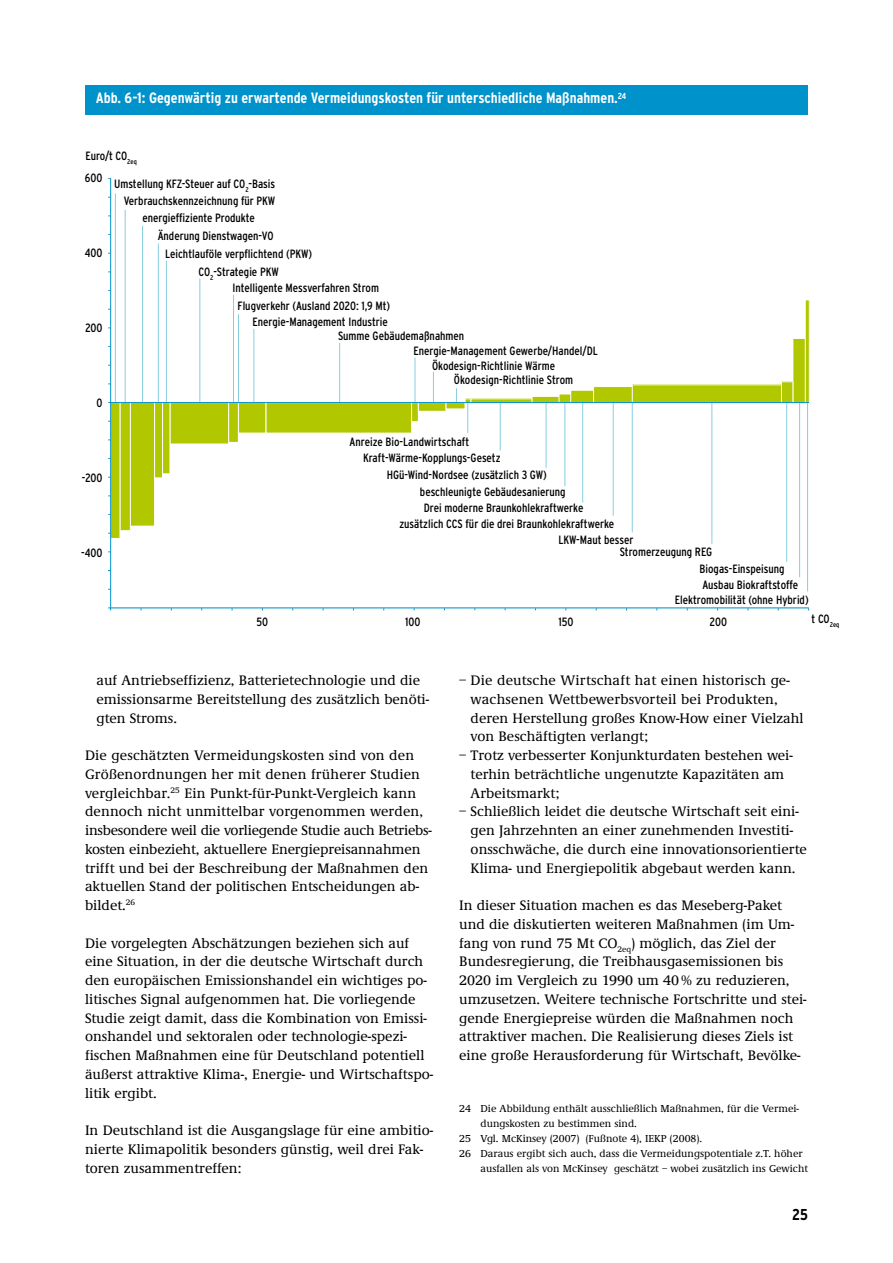
<style>
.page{position:relative;width:893px;height:1263px;background:#fff}
.page>*{position:absolute;margin:0;border:0;box-sizing:border-box;transform-origin:0 0}
.t1{font:700 condensed 15.75px "Interstate";color:#000}
.t2{font:700 condensed 15px "Interstate";color:#fff}
.t3{font:500 14.25px/18.8px "Demos EF";color:#000}
.t4{font:condensed 12px/15.5px "Interstate";color:#000}
.t5{font:500 10.5px "Demos EF";color:#000}
</style>
<div class="page">
<div style="left:239px;top:403px;width:27px;height:30px;background:#b1c800"></div>
<div style="left:266px;top:403px;width:146px;height:30px;background:#b1c800"></div>
<div style="left:412px;top:403px;width:6px;height:19px;background:#b1c800"></div>
<div style="left:411px;top:402px;width:8px;height:20px;border:1px solid #fff"></div>
<div style="left:418px;top:403px;width:28px;height:8px;background:#b1c800"></div>
<div style="left:418px;top:402px;width:28px;height:10px;border:1px solid #fff"></div>
<div style="left:446px;top:403px;width:19px;height:6px;background:#b1c800"></div>
<svg style="left:471px;top:399px;width:61px;height:4px"></svg>
<div style="left:532px;top:396px;width:27px;height:7px;background:#b1c800"></div>
<div style="left:532px;top:396px;width:28px;height:7px;border:1px solid #fff"></div>
<div style="left:559px;top:394px;width:13px;height:9px;background:#b1c800"></div>
<div style="left:571px;top:390px;width:23px;height:13px;background:#b1c800"></div>
<div style="left:570px;top:390px;width:25px;height:13px;border:1px solid #fff"></div>
<div style="left:594px;top:387px;width:39px;height:16px;background:#b1c800"></div>
<div style="left:593px;top:386px;width:41px;height:17px;border:1px solid #fff"></div>
<div style="left:632px;top:385px;width:150px;height:18px;background:#b1c800"></div>
<div style="left:793px;top:338px;width:16px;height:65px;background:#b1c800"></div>
<div style="left:792px;top:338px;width:18px;height:65px;border:1px solid #fff"></div>
<div style="left:781px;top:382px;width:12px;height:21px;background:#b1c800"></div>
<div style="left:781px;top:381px;width:12px;height:22px;border:1px solid #fff"></div>
<div style="left:229px;top:403px;width:9px;height:39px;background:#b1c800"></div>
<div style="left:228px;top:402px;width:11px;height:41px;border:1px solid #fff"></div>
<div style="left:170px;top:403px;width:59px;height:41px;background:#b1c800"></div>
<div style="left:162px;top:403px;width:8px;height:71px;background:#b1c800"></div>
<div style="left:154px;top:403px;width:9px;height:75px;background:#b1c800"></div>
<div style="left:154px;top:402px;width:9px;height:76px;border:1px solid #fff"></div>
<div style="left:130px;top:402px;width:25px;height:124px;background:#b1c800"></div>
<div style="left:130px;top:402px;width:25px;height:124px;border:1px solid #fff"></div>
<div style="left:120px;top:402px;width:10px;height:129px;background:#b1c800"></div>
<div style="left:119px;top:402px;width:12px;height:129px;border:1px solid #fff"></div>
<div style="left:111px;top:403px;width:9px;height:135px;background:#b1c800"></div>
<hr style="left:110px;top:178px;width:1px;height:432px;background:#0092cb">
<svg style="left:465px;top:398px;width:6px;height:4px"></svg>
<hr style="left:115px;top:193px;width:1px;height:209px;background:#86cee0">
<hr style="left:125px;top:210px;width:1px;height:192px;background:#86cee0">
<hr style="left:142px;top:226px;width:1px;height:176px;background:#86cee0">
<hr style="left:158px;top:243px;width:1px;height:159px;background:#86cee0">
<hr style="left:166px;top:261px;width:1px;height:141px;background:#86cee0">
<hr style="left:199px;top:279px;width:1px;height:123px;background:#86cee0">
<hr style="left:238px;top:314px;width:1px;height:88px;background:#86cee0">
<hr style="left:253px;top:329px;width:1px;height:73px;background:#86cee0">
<hr style="left:339px;top:343px;width:1px;height:59px;background:#86cee0">
<hr style="left:415px;top:357px;width:1px;height:45px;background:#86cee0">
<hr style="left:433px;top:372px;width:1px;height:30px;background:#86cee0">
<svg style="left:456px;top:388px;width:1px;height:14px"></svg>
<hr style="left:467px;top:402px;width:1px;height:31px;background:#86cee0">
<hr style="left:500px;top:402px;width:1px;height:48px;background:#86cee0">
<hr style="left:546px;top:402px;width:1px;height:66px;background:#86cee0">
<hr style="left:564px;top:402px;width:1px;height:84px;background:#86cee0">
<hr style="left:582px;top:402px;width:1px;height:100px;background:#86cee0">
<hr style="left:613px;top:402px;width:1px;height:114px;background:#86cee0">
<hr style="left:632px;top:402px;width:1px;height:130px;background:#86cee0">
<hr style="left:711px;top:402px;width:1px;height:142px;background:#86cee0">
<hr style="left:786px;top:402px;width:1px;height:160px;background:#86cee0">
<hr style="left:799px;top:402px;width:1px;height:175px;background:#86cee0">
<hr style="left:108px;top:607px;width:701px;height:1px;background:#0092cb">
<div style="left:85px;top:85px;width:723px;height:30px;background:#0092cb"></div>
<hr style="left:805px;top:300px;width:4px;height:103px;background:#b1c800">
<div style="left:805px;top:299px;width:5px;height:104px;border:1px solid #fff"></div>
<hr style="left:807px;top:402px;width:1px;height:189px;background:#86cee0">
<hr style="left:233px;top:295px;width:1px;height:107px;background:#86cee0">
<hr style="left:108px;top:402px;width:701px;height:1px;background:#0092cb">
<p class="t2" style="left:96px;top:90px;width:532px">Abb. 6-1: Gegenwärtig zu erwartende Vermeidungskosten für unterschiedliche Maßnahmen.<sup>24</sup></p>
<p class="t4" style="left:86px;top:148px;width:53px">Euro/t CO<sub>2eq</sub></p>
<p class="t4" style="left:85px;top:170px;width:19px">600</p>
<p class="t4" style="left:85px;top:245px;width:19px">400</p>
<p class="t4" style="left:85px;top:320px;width:19px">200</p>
<p class="t4" style="left:97px;top:395px;width:7px">0</p>
<p class="t4" style="left:82px;top:470px;width:22px">-200</p>
<p class="t4" style="left:81px;top:545px;width:23px">-400</p>
<p class="t4" style="left:114px;top:176px;width:163px">Umstellung KFZ-Steuer auf CO<sub>2</sub>-Basis</p>
<p class="t4" style="left:124px;top:192px;width:153px">Verbrauchskennzeichnung für PKW</p>
<p class="t4" style="left:142px;top:210px;width:114px">energieffiziente Produkte</p>
<p class="t4" style="left:158px;top:228px;width:117px">Änderung Dienstwagen-VO</p>
<p class="t4" style="left:165px;top:246px;width:149px">Leichtlauföle verpflichtend (PKW)</p>
<p class="t4" style="left:199px;top:263px;width:82px">CO<sub>2</sub>-Strategie PKW</p>
<p class="t4" style="left:232px;top:280px;width:148px">Intelligente Messverfahren Strom</p>
<p class="t4" style="left:238px;top:298px;width:154px;text-align:right">Flugverkehr (Ausland 2020: 1,9 Mt)<br>Energie-Management Industrie</p>
<p class="t4" style="left:338px;top:328px;width:128px">Summe Gebäudemaßnahmen</p>
<p class="t4" style="left:414px;top:343px;width:186px">Energie-Management Gewerbe/Handel/DL</p>
<p class="t4" style="left:432px;top:357px;width:124px">Ökodesign-Richtlinie Wärme</p>
<p class="t4" style="left:454px;top:372px;width:121px">Ökodesign-Richtlinie Strom</p>
<p class="t4" style="left:363px;top:434px;width:139px;text-indent:-13px">Anreize Bio-Landwirtschaft<br>Kraft-Wärme-Kopplungs-Gesetz</p>
<p class="t4" style="left:387px;top:466px;width:162px">HGü-Wind-Nordsee (zusätzlich 3 GW)</p>
<p class="t4" style="left:420px;top:484px;width:147px">beschleunigte Gebäudesanierung</p>
<p class="t4" style="left:424px;top:500px;width:161px">Drei moderne Braunkohlekraftwerke</p>
<p class="t4" style="left:399px;top:516px;width:216px">zusätzlich CCS für die drei Braunkohlekraftwerke</p>
<p class="t4" style="left:620px;top:534px;width:94px;line-height:11.4px;text-indent:-61px">LKW-Maut besser<br>Stromerzeugung REG</p>
<p class="t4" style="left:700px;top:560px;width:100px;line-height:15.9px">Biogas-Einspeisung<br>Ausbau Biokraftstoffe</p>
<p class="t4" style="left:675px;top:592px;width:135px">Elektromobilität (ohne Hybrid)</p>
<p class="t4" style="left:257px;top:614px;width:13px">50</p>
<p class="t4" style="left:405px;top:614px;width:17px">100</p>
<p class="t4" style="left:558px;top:614px;width:16px">150</p>
<p class="t4" style="left:812px;top:611px;width:29px">t CO<sub>2eq</sub></p>
<p class="t4" style="left:710px;top:614px;width:19px">200</p>
<p class="t3" style="left:96px;top:671px;width:334px">auf Antriebseffizienz, Batterietechnologie und die emissionsarme Bereitstellung des zusätzlich benöti&shy;gten Stroms.</p>
<p class="t3" style="left:85px;top:746px;width:348px">Die geschätzten Vermeidungskosten sind von den Größenordnungen her mit denen früherer Studien vergleichbar.<sup>25</sup> Ein Punkt-für-Punkt-Vergleich kann dennoch nicht unmittelbar vorgenommen werden, insbesondere weil die vorliegende Studie auch Betriebs&shy;kosten einbezieht, aktuellere Energiepreisannahmen trifft und bei der Beschreibung der Maßnahmen den aktuellen Stand der politischen Entscheidungen ab&shy;bildet.<sup>26</sup></p>
<p class="t3" style="left:85px;top:934px;width:350px">Die vorgelegten Abschätzungen beziehen sich auf eine Situation, in der die deutsche Wirtschaft durch den europäischen Emissionshandel ein wichtiges po&shy;litisches Signal aufgenommen hat. Die vorliegende Studie zeigt damit, dass die Kombination von Emissi&shy;onshandel und sektoralen oder technologie-spezi&shy;fischen Maßnahmen eine für Deutschland potentiell äußerst attraktive Klima-, Energie- und Wirtschaftspo&shy;litik ergibt.</p>
<p class="t3" style="left:85px;top:1121px;width:350px">In Deutschland ist die Ausgangslage für eine ambitio&shy;nierte Klimapolitik besonders günstig, weil drei Fak&shy;toren zusammentreffen:</p>
<p class="t3" style="left:471px;top:671px;width:334px;text-indent:-11px">– Die deutsche Wirtschaft hat einen historisch ge&shy;wachsenen Wettbewerbsvorteil bei Produkten, deren Herstellung großes Know-How einer Vielzahl von Beschäftigten verlangt;</p>
<p class="t3" style="left:471px;top:746px;width:324px;text-indent:-11px">– Trotz verbesserter Konjunkturdaten bestehen wei&shy;terhin beträchtliche ungenutzte Kapazitäten am<br>Arbeitsmarkt;</p>
<p class="t3" style="left:471px;top:803px;width:338px;text-indent:-11px">– Schließlich leidet die deutsche Wirtschaft seit eini&shy;gen Jahrzehnten an einer zunehmenden Investiti&shy;onsschwäche, die durch eine innovationsorientierte Klima- und Energiepolitik abgebaut werden kann.</p>
<p class="t3" style="left:459px;top:896px;width:349px">In dieser Situation machen es das Meseberg-Paket und die diskutierten weiteren Maßnahmen (im Um&shy;fang von rund 75 Mt CO<sub>2eq</sub>) möglich, das Ziel der Bundesregierung, die Treibhausgasemissionen bis 2020 im Vergleich zu 1990 um 40% zu reduzieren, umzusetzen. Weitere technische Fortschritte und stei&shy;gende Energiepreise würden die Maßnahmen noch attraktiver machen. Die Realisierung dieses Ziels ist eine große Herausforderung für Wirtschaft, Bevölke-</p>
<p class="t5" style="left:459px;top:1103px;width:341px">24 Die Abbildung enthält ausschließlich Maßnahmen, für die Vermei-</p>
<p class="t5" style="left:480px;top:1118px;width:158px">dungskosten zu bestimmen sind.</p>
<p class="t5" style="left:459px;top:1133px;width:244px">25 Vgl. McKinsey (2007) (Fußnote 4), IEKP (2008).</p>
<p class="t5" style="left:459px;top:1148px;width:345px">26 Daraus ergibt sich auch, dass die Vermeidungspotentiale z.T. höher</p>
<p class="t5" style="left:480px;top:1163px;width:329px">ausfallen als von McKinsey geschätzt – wobei zusätzlich ins Gewicht</p>
<p class="t1" style="left:792px;top:1206px;width:17px">25</p>
</div>
